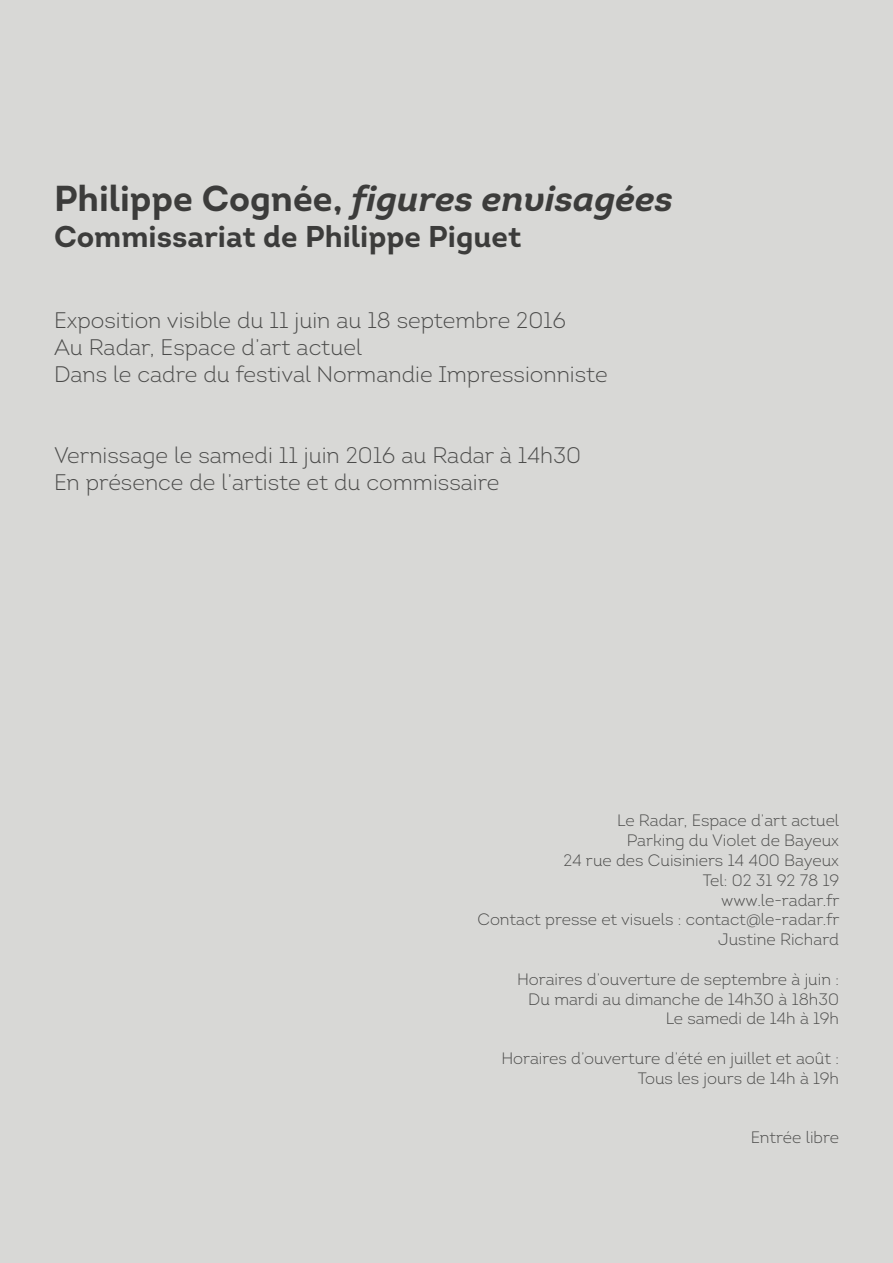
<style>
.page{position:relative;width:893px;height:1263px;background:#fff}
.page>*{position:absolute;margin:0;border:0;box-sizing:border-box;transform-origin:0 0}
.t1{font:italic 700 36px "Intro";color:#3c3c3b}
.t2{font:700 30px "Intro";color:#3c3c3b}
.t3{font:300 22.5px/27px "Intro";color:#4a4a49}
.t4{font:300 16.5px/19.8px "Intro";color:#4a4a49;text-align:right}
.s1{font-style:normal}
</style>
<div class="page">
<h1 class="t1" style="left:54px;top:175px;width:621px"><span class="s1">Philippe Cognée,</span> figures envisagées</h1>
<h2 class="t2" style="left:54px;top:217px;width:469px">Commissariat de Philippe Piguet</h2>
<h3 class="t3" style="left:54px;top:306px;width:555px">Exposition visible du 11 juin au 18 septembre 2016<br>Au Radar, Espace d’art actuel<br>Dans le cadre du festival Normandie Impressionniste</h3>
<h3 class="t3" style="left:54px;top:441px;width:529px">Vernissage le samedi 11 juin 2016 au Radar à 14h30<br>En présence de l’artiste et du commissaire</h3>
<p class="t4" style="left:477px;top:811px;width:363px">Le Radar, Espace d’art actuel<br>Parking du Violet de Bayeux<br>24 rue des Cuisiniers 14 400 Bayeux<br>Tel: 02 31 92 78 19<br>www.le-radar.fr<br>Contact presse et visuels : contact@le-radar.fr<br>Justine Richard</p>
<p class="t4" style="left:517px;top:969px;width:323px">Horaires d’ouverture de septembre à juin :<br>Du mardi au dimanche de 14h30 à 18h30<br>Le samedi de 14h à 19h</p>
<p class="t4" style="left:501px;top:1048px;width:339px">Horaires d’ouverture d’été en juillet et août :<br>Tous les jours de 14h à 19h</p>
<p class="t4" style="left:751px;top:1127px;width:90px">Entrée libre</p>
</div>
